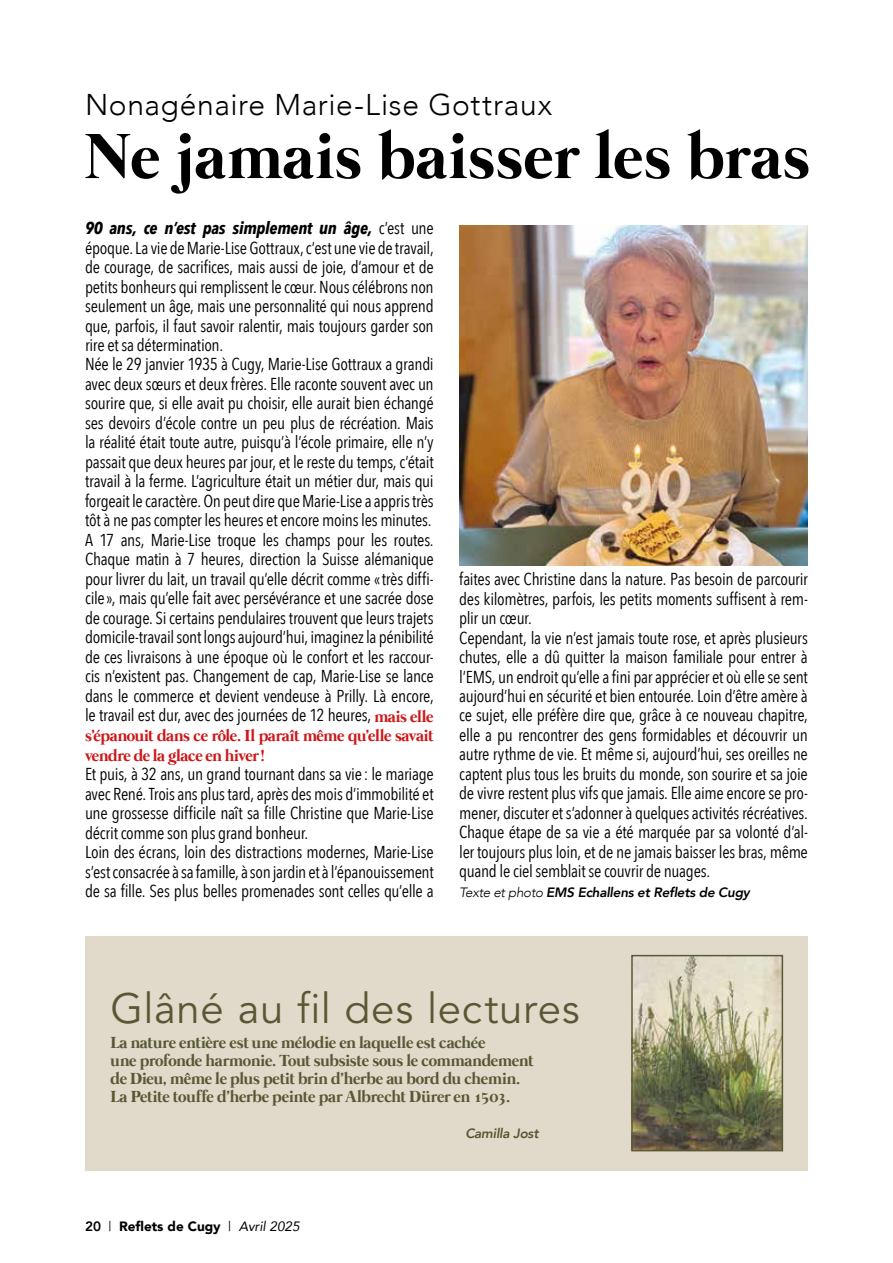
<style>
.page{position:relative;width:893px;height:1263px;background:#fff}
.page>*{position:absolute;margin:0;border:0;box-sizing:border-box;transform-origin:0 0}
.t1{font:700 65.25px "Mermaid";letter-spacing:.01em;color:#000}
.t2{font:42px "Avenir LT Std";letter-spacing:.015em;color:#585834}
.t3{font:300 30px "Avenir";letter-spacing:.02em;color:#000}
.t4{font:17.25px/19.5px "Avenir Next Condensed";letter-spacing:-.02em;color:#000}
.t5{font:700 16.5px/18px "Mermaid";letter-spacing:-.015em;color:#585834}
.t6{font:700 16.5px/19.5px "Mermaid";letter-spacing:-.025em;color:#cd1719}
.t7{font:italic 800 13.5px "Avenir";letter-spacing:-.02em;color:#000}
.t8{font:900 13.5px "Avenir";color:#000}
.t9{font:italic 800 13.5px "Avenir";letter-spacing:-.02em;color:#585834}
.s1{font-weight:700;font-style:italic}
.s2{font-family:"Mermaid";font-weight:700;font-size:16.5px;color:#cd1719}
.s3{font-weight:300}
.s4{font-weight:800}
.s5{font-weight:400}
.s6{font-weight:400;font-style:italic}
</style>
<div class="page">
<div style="left:85px;top:936px;width:723px;height:234px;background:#e1daca"></div>
<img style="left:634px;top:958px;width:146px;height:190px">
<div style="left:631px;top:955px;width:152px;height:196px;border:2px solid #585834"></div>
<img style="left:459px;top:225px;width:349px;height:341px">
<h3 class="t3" style="left:85px;top:87px;width:469px">Nonagénaire Marie-Lise Gottraux</h3>
<h1 class="t1" style="left:85px;top:119px;width:726px">Ne jamais baisser les bras</h1>
<p class="t4" style="left:85px;top:217px;width:350px"><span class="s1">90 ans, ce n’est pas simplement un âge,</span> c’est une époque. La vie de Marie-Lise Gottraux, c’est une vie de travail, de courage, de sacrifices, mais aussi de joie, d’amour et de petits bonheurs qui remplissent le cœur. Nous célébrons non seulement un âge, mais une personnalité qui nous apprend que, parfois, il faut savoir ralentir, mais toujours garder son rire et sa détermination.<br>Née le 29 janvier 1935 à Cugy, Marie-Lise Gottraux a grandi avec deux sœurs et deux frères. Elle raconte souvent avec un sourire que, si elle avait pu choisir, elle aurait bien échangé ses devoirs d’école contre un peu plus de récréation. Mais la réalité était toute autre, puisqu’à l’école primaire, elle n’y passait que deux heures par jour, et le reste du temps, c’était travail à la ferme. L’agriculture était un métier dur, mais qui forgeait le caractère. On peut dire que Marie-Lise a appris très tôt à ne pas compter les heures et encore moins les minutes.<br>A 17 ans, Marie-Lise troque les champs pour les routes.<br>Chaque matin à 7 heures, direction la Suisse alémanique pour livrer du lait, un travail qu’elle décrit comme «très diffi&shy;cile», mais qu’elle fait avec persévérance et une sacrée dose de courage. Si certains pendulaires trouvent que leurs trajets domicile-travail sont longs aujourd’hui, imaginez la pénibilité de ces livraisons à une époque où le confort et les raccour&shy;cis n’existent pas. Changement de cap, Marie-Lise se lance dans le commerce et devient vendeuse à Prilly. Là encore, le travail est dur, avec des journées de 12 heures, <span class="s2">mais elle</span></p>
<p class="t6" style="left:85px;top:727px;width:350px">s’épanouit dans ce rôle. Il paraît même qu’elle savait vendre de la glace en hiver!</p>
<p class="t4" style="left:85px;top:763px;width:350px">Et puis, à 32 ans, un grand tournant dans sa vie: le mariage avec René. Trois ans plus tard, après des mois d’immobilité et une grossesse difficile naît sa fille Christine que Marie-Lise décrit comme son plus grand bonheur.<br>Loin des écrans, loin des distractions modernes, Marie-Lise s’est consacrée à sa famille, à son jardin et à l’épanouissement de sa fille. Ses plus belles promenades sont celles qu’elle a</p>
<p class="t4" style="left:459px;top:568px;width:350px">faites avec Christine dans la nature. Pas besoin de parcourir des kilomètres, parfois, les petits moments suffisent à rem&shy;plir un cœur.<br>Cependant, la vie n’est jamais toute rose, et après plusieurs chutes, elle a dû quitter la maison familiale pour entrer à l’EMS, un endroit qu’elle a fini par apprécier et où elle se sent aujourd’hui en sécurité et bien entourée. Loin d’être amère à ce sujet, elle préfère dire que, grâce à ce nouveau chapitre, elle a pu rencontrer des gens formidables et découvrir un autre rythme de vie. Et même si, aujourd’hui, ses oreilles ne captent plus tous les bruits du monde, son sourire et sa joie de vivre restent plus vifs que jamais. Elle aime encore se pro&shy;mener, discuter et s’adonner à quelques activités récréatives.<br>Chaque étape de sa vie a été marquée par sa volonté d’al&shy;ler toujours plus loin, et de ne jamais baisser les bras, même quand le ciel semblait se couvrir de nuages.</p>
<p class="t7" style="left:459px;top:884px;width:292px"><span class="s3">Texte et photo</span> EMS Echallens et Reflets de Cugy</p>
<h2 class="t2" style="left:111px;top:984px;width:471px">Glâné au fil des lectures</h2>
<p class="t5" style="left:111px;top:1034px;width:425px">La nature entière est une mélodie en laquelle est cachée<br>une profonde harmonie. Tout subsiste sous le commandement de Dieu, même le plus petit brin d’herbe au bord du chemin.<br>La Petite touffe d’herbe peinte par Albrecht Dürer en 1503.</p>
<p class="t9" style="left:465px;top:1125px;width:75px">Camilla Jost</p>
<p class="t8" style="left:85px;top:1215px;width:216px"><span class="s4">20</span> <span class="s5">|</span> Reflets de Cugy <span class="s5">|</span> <span class="s6">Avril 2025</span></p>
</div>
